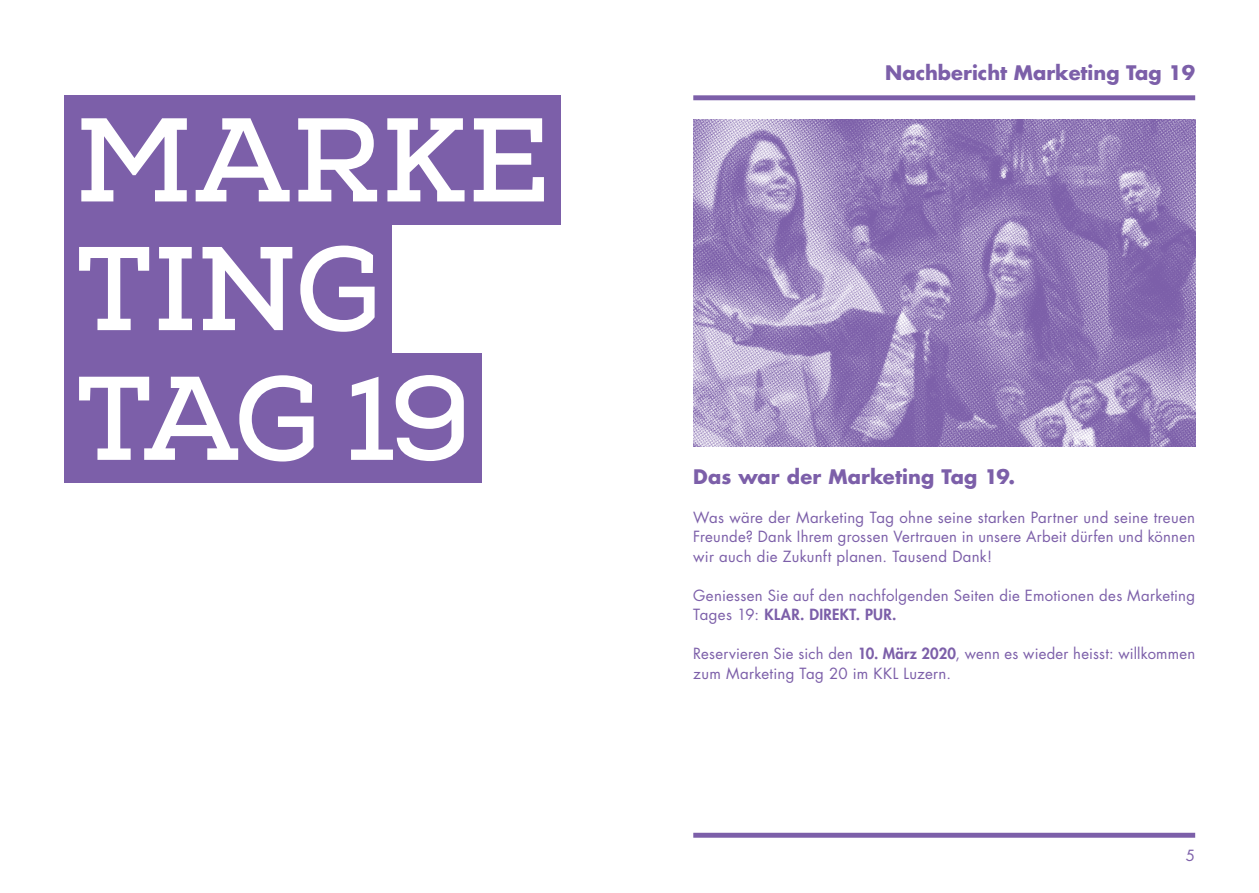
<style>
.page{position:relative;width:1259px;height:893px;background:#fff}
.page>*{position:absolute;margin:0;border:0;box-sizing:border-box;transform-origin:0 0}
.t1{font:700 118.8px/258.5px "Nexa Slab";letter-spacing:-.01em;color:#fff}
.t2{font:700 19.5px "Futura Std";color:#7c5fa9}
.t3{font:15px/19.5px "Futura Std";letter-spacing:.015em;color:#7c5fa9}
.s1{font-weight:800}
</style>
<div class="page">
<div style="left:64px;top:354px;width:417px;height:129px;background:#7c5fa9"></div>
<div style="left:64px;top:225px;width:327px;height:129px;background:#7c5fa9"></div>
<div style="left:64px;top:96px;width:496px;height:129px;background:#7c5fa9"></div>
<img style="left:693px;top:119px;width:502px;height:327px">
<div style="left:693px;top:833px;width:502px;height:5px;background:#7c5fa9"></div>
<div style="left:693px;top:95px;width:502px;height:5px;background:#7c5fa9"></div>
<h1 class="t1" style="left:75px;top:34px;width:476px">MARKE<br>TAG 19</h1>
<h1 class="t1" style="left:75px;top:162px;width:308px">TING</h1>
<h2 class="t2" style="left:885px;top:60px;width:311px">Nachbericht Marketing Tag 19</h2>
<h2 class="t2" style="left:693px;top:464px;width:323px">Das war der Marketing Tag 19.</h2>
<p class="t3" style="left:693px;top:508px;width:503px;text-align:justify">Was wäre der Marketing Tag ohne seine starken Partner und seine treuen Freunde? Dank Ihrem grossen Vertrauen in unsere Arbeit dürfen und können wir auch die Zukunft planen. Tausend Dank!</p>
<p class="t3" style="left:693px;top:586px;width:503px">Geniessen Sie auf den nachfolgenden Seiten die Emotionen des Marketing<br>Tages 19: <span class="s1">KLAR. DIREKT. PUR.</span></p>
<p class="t3" style="left:693px;top:644px;width:503px">Reservieren Sie sich den <span class="s1">10. März 2020</span>, wenn es wieder heisst: willkommen zum Marketing Tag 20 im KKL Luzern.</p>
<p class="t3" style="left:1186px;top:846px;width:11px">5</p>
</div>
